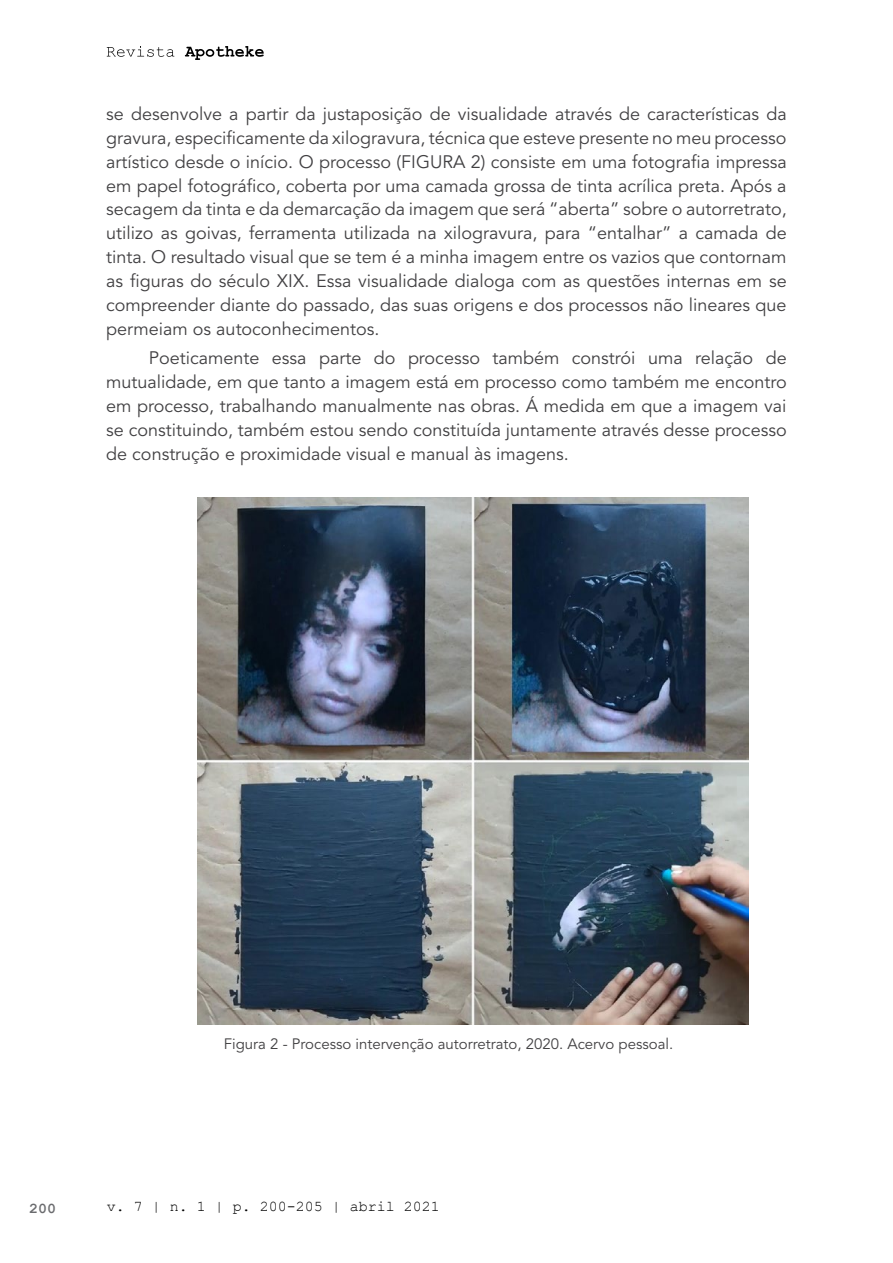
<style>
.page{position:relative;width:893px;height:1263px;background:#fff}
.page>*{position:absolute;margin:0;border:0;box-sizing:border-box;transform-origin:0 0}
.t1{font:18px/24px "Avenir LT Std";color:#414042;text-align:justify}
.t2{font:15px "Avenir LT Std";color:#414042}
.t3{font:15px "Courier New";color:#000}
.t4{font:700 15px "Courier New";color:#6b6c6f}
</style>
<div class="page">
<svg style="left:107px;top:46px;width:67px;height:11px"></svg>
<svg style="left:185px;top:46px;width:79px;height:14px"></svg>
<img style="left:197px;top:498px;width:552px;height:526px">
<p class="t1" style="left:106px;top:102px;width:682px">se desenvolve a partir da justaposição de visualidade através de características da gravura, especificamente da xilogravura, técnica que esteve presente no meu processo artístico desde o início. O processo (FIGURA 2) consiste em uma fotografia impressa em papel fotográfico, coberta por uma camada grossa de tinta acrílica preta. Após a secagem da tinta e da demarcação da imagem que será “aberta” sobre o autorretrato, utilizo as goivas, ferramenta utilizada na xilogravura, para “entalhar” a camada de tinta. O resultado visual que se tem é a minha imagem entre os vazios que contornam as figuras do século XIX. Essa visualidade dialoga com as questões internas em se compreender diante do passado, das suas origens e dos processos não lineares que permeiam os autoconhecimentos.</p>
<p class="t1" style="left:106px;top:346px;width:682px;text-indent:43px">Poeticamente essa parte do processo também constrói uma relação de mutualidade, em que tanto a imagem está em processo como também me encontro em processo, trabalhando manualmente nas obras. Á medida em que a imagem vai se constituindo, também estou sendo constituída juntamente através desse processo de construção e proximidade visual e manual às imagens.</p>
<p class="t2" style="left:224px;top:1035px;width:451px">Figura 2 - Processo intervenção autorretrato, 2020. Acervo pessoal.</p>
<p class="t4" style="left:29px;top:1199px;width:29px">200</p>
<p class="t3" style="left:107px;top:1197px;width:335px">v. 7 | n. 1 | p. 200-205 | abril 2021</p>
</div>
